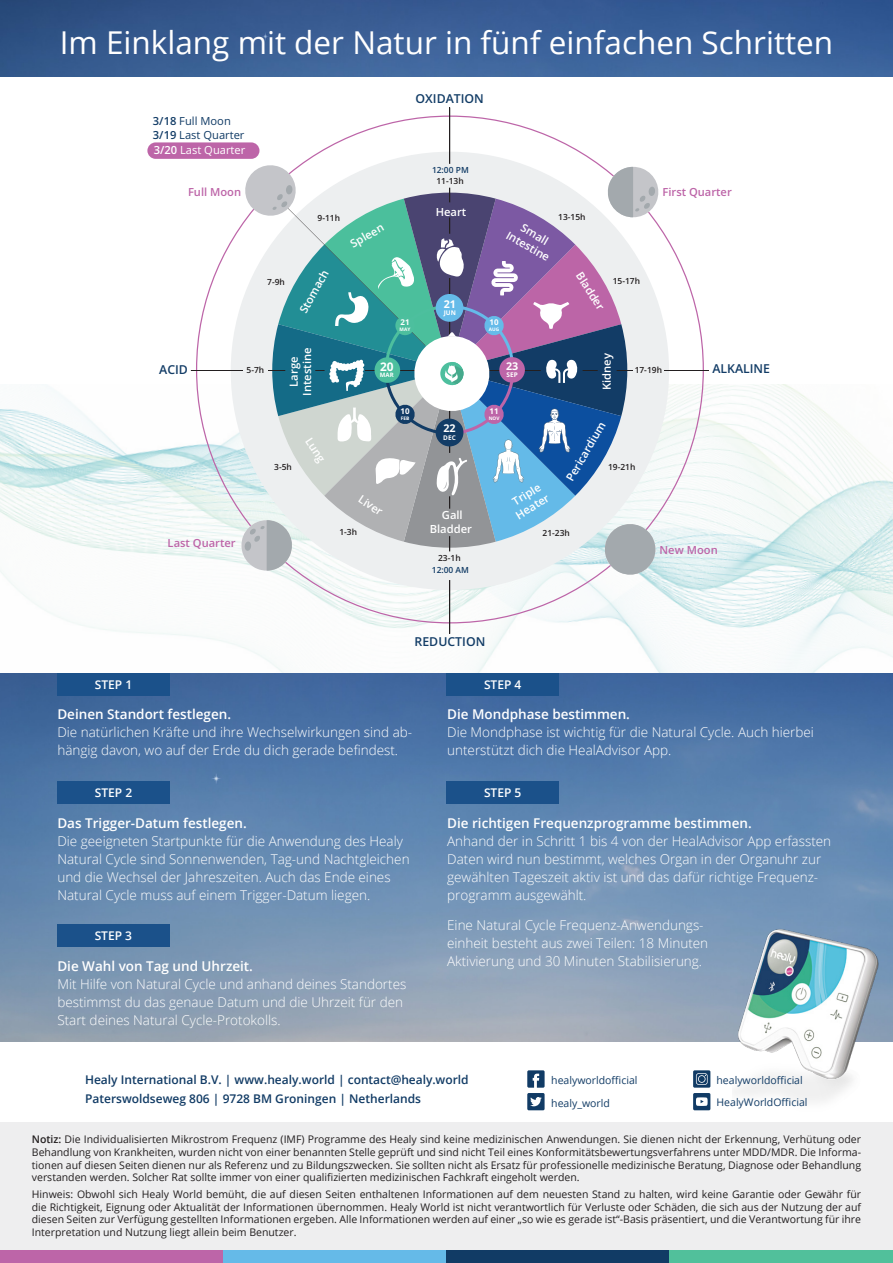
<style>
.page{position:relative;width:893px;height:1263px;background:#fff}
.page>*{position:absolute;margin:0;border:0;box-sizing:border-box;transform-origin:0 0}
.t1{font:31.5px "Open Sans";color:#fff}
.Fließtext{font:300 13.5px/18px "Open Sans";color:#fff}
.t2{font:600 12.3px "Open Sans";color:#123c66}
.Copy_9pt{font:600 12px "Open Sans";color:#113b65}
.t3{font:600 12px "Open Sans";color:#fff}
.t4{font:700 11.85px "Open Sans";color:#fff}
.t5{font:600 11.25px/13.5px "Open Sans";color:#fff;text-align:center}
.t6{font:600 11.1px "Open Sans";color:#bd65a8}
.t7{font:11.1px/13.4px "Open Sans";color:#123c66}
.t8{font:11.1px "Open Sans";color:#fff}
.t9{font:700 10.65px "Open Sans";color:#fff}
.footnote{font:10.5px/12.6px "Open Sans";color:#231f20;text-align:justify}
.t10{font:10.5px "Open Sans";color:#113b65}
.t11{font:600 8.4px "Open Sans";color:#211d1e}
.t12{font:600 8.4px/11.9px "Open Sans";color:#123c66;text-align:center}
.t13{font:700 7.95px "Open Sans";color:#fff}
.t14{font:700 6.45px "Open Sans";color:#fff}
.t15{font:700 6px "Open Sans";color:#fff}
.t16{font:700 4.8px "Open Sans";color:#fff}
.s1{font-weight:600}
.s2{color:#211d1e}
</style>
<div class="page">
<div style="left:0;top:1123px;width:893px;height:140px;background:#eeeeef"></div>
<img style="left:0;top:385px;width:893px;height:288px">
<div style="left:0;top:1250px;width:223px;height:13px;background:#bd65a8"></div>
<div style="left:223px;top:1250px;width:224px;height:13px;background:#65bae8"></div>
<div style="left:446px;top:1250px;width:224px;height:13px;background:#113b65"></div>
<div style="left:670px;top:1250px;width:223px;height:13px;background:#51c09b"></div>
<img style="left:0;top:0;width:893px;height:77px">
<svg style="left:196px;top:116px;width:508px;height:507px"></svg>
<hr style="left:450px;top:108px;width:1px;height:526px;background:#231f20">
<hr style="left:191px;top:371px;width:517px;height:1px;background:#231f20">
<div style="left:147px;top:142px;width:112px;height:17px;background:#bd65a8;border-radius:8px"></div>
<div style="left:633px;top:361px;width:31px;height:16px;background:#edeff0"></div>
<svg style="left:238px;top:162px;width:424px;height:418px;background:#a6b8c7"></svg>
<img style="left:0;top:673px;width:893px;height:369px">
<div style="left:447px;top:781px;width:112px;height:23px;background:#1b518a"></div>
<div style="left:447px;top:673px;width:112px;height:23px;background:#1b518a"></div>
<div style="left:57px;top:781px;width:113px;height:23px;background:#1b518a"></div>
<div style="left:57px;top:673px;width:113px;height:23px;background:#1b518a"></div>
<div style="left:57px;top:924px;width:113px;height:23px;background:#1b518a"></div>
<img style="left:733px;top:925px;width:153px;height:176px">
<svg style="left:527px;top:1070px;width:18px;height:40px"></svg>
<svg style="left:693px;top:1070px;width:17px;height:40px"></svg>
<p class="t1" style="left:60px;top:21px;width:775px">Im Einklang mit der Natur in fünf einfachen Schritten</p>
<p class="t7" style="left:153px;top:114px;width:93px"><span class="s1">3/18</span> Full Moon<br><span class="s1">3/19</span> Last Quarter</p>
<p class="t8" style="left:154px;top:142px;width:93px"><span class="s1">3/20</span> Last Quarter</p>
<p class="t2" style="left:416px;top:90px;width:70px">OXIDATION</p>
<p class="t12" style="left:432px;top:164px;width:38px">12:00 PM</p>
<p class="t11" style="left:436px;top:175px;width:29px">11-13h</p>
<p class="t6" style="left:188px;top:184px;width:55px">Full Moon</p>
<p class="t6" style="left:662px;top:184px;width:71px">First Quarter</p>
<p class="t11" style="left:267px;top:276px;width:19px">7-9h</p>
<p class="t11" style="left:318px;top:212px;width:24px">9-11h</p>
<p class="t5" style="left:296px;top:308px;width:49px;rotate:-61deg">Stomach</p>
<p class="t5" style="left:348px;top:238px;width:38px;rotate:-30deg">Spleen</p>
<p class="t13" style="left:400px;top:317px;width:11px">21</p>
<p class="t16" style="left:400px;top:326px;width:12px">MAY</p>
<p class="t5" style="left:436px;top:205px;width:32px">Heart</p>
<p class="t9" style="left:444px;top:296px;width:14px">21</p>
<p class="t14" style="left:444px;top:308px;width:14px">JUN</p>
<p class="t5" style="left:518px;top:216px;width:49px;rotate:30deg">Small<br>Intestine</p>
<p class="t13" style="left:489px;top:317px;width:11px">10</p>
<p class="t16" style="left:489px;top:326px;width:12px">AUG</p>
<p class="t11" style="left:558px;top:211px;width:29px">13-15h</p>
<p class="t5" style="left:585px;top:269px;width:44px;rotate:57deg">Bladder</p>
<p class="t11" style="left:613px;top:276px;width:29px">15-17h</p>
<p class="t5" style="left:287px;top:396px;width:49px;rotate:-90deg">Large<br>Intestine</p>
<p class="t5" style="left:600px;top:390px;width:38px;rotate:-90deg">Kidney</p>
<p class="t9" style="left:506px;top:358px;width:14px">23</p>
<p class="t14" style="left:506px;top:370px;width:13px">SEP</p>
<p class="t4" style="left:380px;top:358px;width:15px">20</p>
<p class="t15" style="left:380px;top:371px;width:15px">MAR</p>
<p class="t2" style="left:159px;top:361px;width:30px">ACID</p>
<p class="t2" style="left:712px;top:360px;width:59px">ALKALINE</p>
<p class="t11" style="left:247px;top:364px;width:19px">5-7h</p>
<p class="t11" style="left:635px;top:364px;width:29px">17-19h</p>
<p class="t6" style="left:168px;top:535px;width:70px">Last Quarter</p>
<p class="t3" style="left:95px;top:677px;width:39px">STEP 1</p>
<p class="t11" style="left:274px;top:462px;width:19px">3-5h</p>
<p class="t5" style="left:314px;top:435px;width:28px;rotate:56deg">Lung</p>
<p class="t13" style="left:400px;top:406px;width:11px">10</p>
<p class="t16" style="left:401px;top:415px;width:10px">FEB</p>
<p class="t9" style="left:443px;top:421px;width:14px">22</p>
<p class="t14" style="left:443px;top:433px;width:14px">DEC</p>
<p class="t13" style="left:489px;top:406px;width:11px">11</p>
<p class="t16" style="left:489px;top:415px;width:12px">NOV</p>
<p class="t5" style="left:563px;top:477px;width:68px;rotate:-60deg">Pericardium</p>
<p class="t11" style="left:608px;top:461px;width:29px">19-21h</p>
<p class="t5" style="left:506px;top:499px;width:39px;rotate:-32deg">Triple<br>Heater</p>
<p class="t5" style="left:363px;top:492px;width:28px;rotate:33deg">Liver</p>
<p class="t5" style="left:430px;top:508px;width:44px">Gall<br>Bladder</p>
<p class="t11" style="left:339px;top:526px;width:19px">1-3h</p>
<p class="t11" style="left:543px;top:527px;width:29px">21-23h</p>
<p class="t12" style="left:432px;top:552px;width:39px"><span class="s2">23-1h<br></span>12:00 AM</p>
<p class="t2" style="left:415px;top:633px;width:72px">REDUCTION</p>
<p class="t3" style="left:484px;top:677px;width:39px">STEP 4</p>
<p class="t6" style="left:659px;top:542px;width:60px">New Moon</p>
<p class="Fließtext" style="left:57px;top:704px;width:356px"><span class="s1">Deinen Standort festlegen.<br></span>Die natürlichen Kräfte und ihre Wechselwirkungen sind ab&shy;hängig davon, wo auf der Erde du dich gerade befindest.</p>
<p class="t3" style="left:95px;top:784px;width:39px">STEP 2</p>
<p class="Fließtext" style="left:57px;top:813px;width:354px"><span class="s1">Das Trigger-Datum festlegen.<br></span>Die geeigneten Startpunkte für die Anwendung des Healy Natural Cycle sind Sonnenwenden, Tag-und Nachtgleichen und die Wechsel der Jahreszeiten. Auch das Ende eines Natural Cycle muss auf einem Trigger-Datum liegen.</p>
<p class="t3" style="left:95px;top:928px;width:39px">STEP 3</p>
<p class="Fließtext" style="left:57px;top:956px;width:350px"><span class="s1">Die Wahl von Tag und Uhrzeit.<br></span>Mit Hilfe von Natural Cycle und anhand deines Standortes bestimmst du das genaue Datum und die Uhrzeit für den Start deines Natural Cycle-Protokolls.</p>
<p class="Fließtext" style="left:447px;top:704px;width:368px"><span class="s1">Die Mondphase bestimmen.<br></span>Die Mondphase ist wichtig für die Natural Cycle. Auch hierbei unterstützt dich die HealAdvisor App.</p>
<p class="t3" style="left:484px;top:784px;width:39px">STEP 5</p>
<p class="Fließtext" style="left:447px;top:813px;width:385px"><span class="s1">Die richtigen Frequenzprogramme bestimmen.<br></span>Anhand der in Schritt 1 bis 4 von der HealAdvisor App erfassten Daten wird nun bestimmt, welches Organ in der Organuhr zur gewählten Tageszeit aktiv ist und das dafür richtige Frequenz&shy;programm ausgewählt.</p>
<p class="Fließtext" style="left:447px;top:916px;width:263px">Eine Natural Cycle Frequenz-Anwendungs&shy;einheit besteht aus zwei Teilen: 18 Minuten<br>Aktivierung und 30 Minuten Stabilisierung.</p>
<p class="Copy_9pt" style="left:85px;top:1071px;width:385px">Healy International B.V. | www.healy.world | contact@healy.world</p>
<p class="Copy_9pt" style="left:85px;top:1091px;width:338px">Paterswoldseweg 806 | 9728 BM Groningen | Netherlands</p>
<p class="t10" style="left:551px;top:1073px;width:88px">healyworldofficial</p>
<p class="t10" style="left:551px;top:1096px;width:60px">healy_world</p>
<p class="t10" style="left:716px;top:1073px;width:88px">healyworldofficial</p>
<p class="t10" style="left:716px;top:1095px;width:92px">HealyWorldOfficial</p>
<p class="footnote" style="left:32px;top:1133px;width:831px"><span class="s1">Notiz:</span> Die Individualisierten Mikrostrom Frequenz (IMF) Programme des Healy sind keine medizinischen Anwendungen. Sie dienen nicht der Erkennung, Verhütung oder Behandlung von Krankheiten, wurden nicht von einer benannten Stelle geprüft und sind nicht Teil eines Konformitätsbewertungsverfahrens unter MDD/MDR. Die Informa&shy;tionen auf diesen Seiten dienen nur als Referenz und zu Bildungszwecken. Sie sollten nicht als Ersatz für professionelle medizinische Beratung, Diagnose oder Behandlung verstanden werden. Solcher Rat sollte immer von einer qualifizierten medizinischen Fachkraft eingeholt werden.</p>
<p class="footnote" style="left:32px;top:1188px;width:831px">Hinweis: Obwohl sich Healy World bemüht, die auf diesen Seiten enthaltenen Informationen auf dem neuesten Stand zu halten, wird keine Garantie oder Gewähr für die Richtigkeit, Eignung oder Aktualität der Informationen übernommen. Healy World ist nicht verantwortlich für Verluste oder Schäden, die sich aus der Nutzung der auf diesen Seiten zur Verfügung gestellten Informationen ergeben. Alle Informationen werden auf einer „so wie es gerade ist“-Basis präsentiert, und die Verantwortung für ihre Interpretation und Nutzung liegt allein beim Benutzer.</p>
</div>
